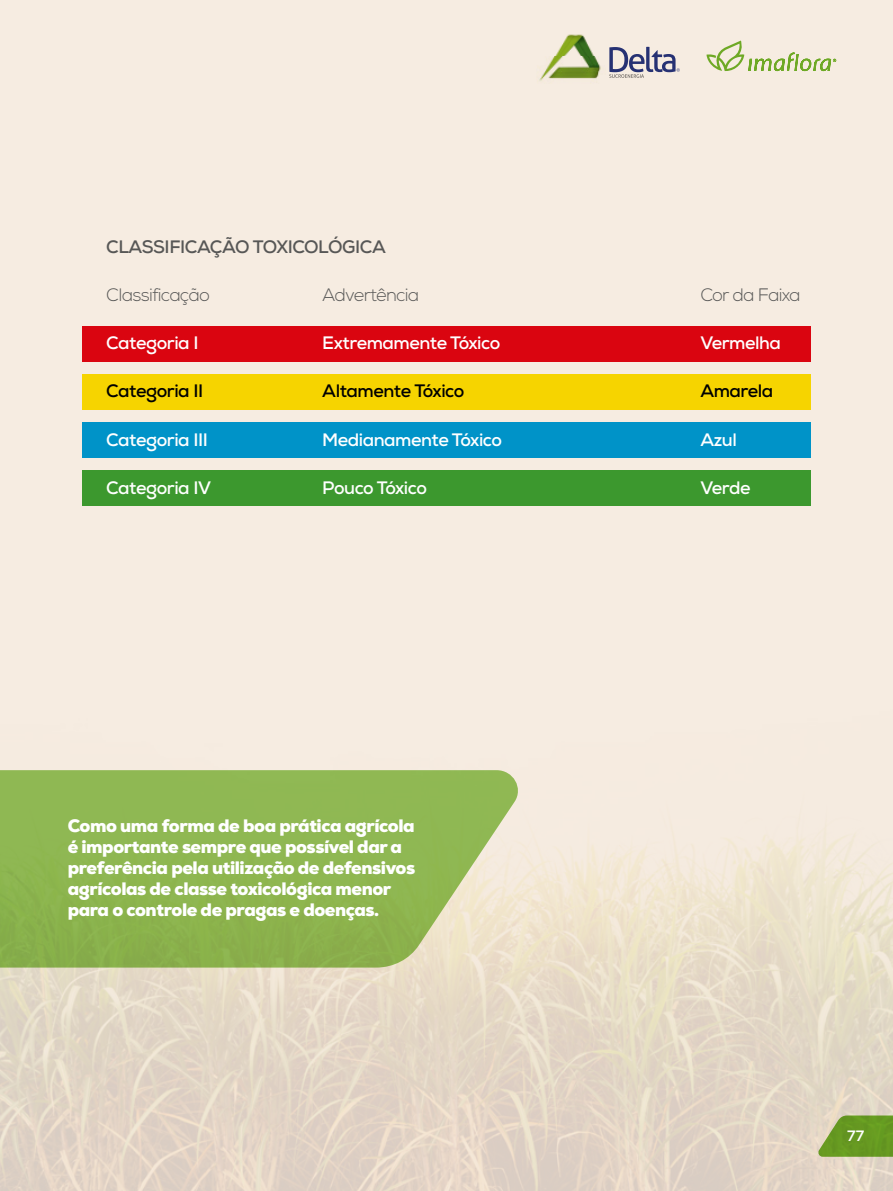
<style>
.page{position:relative;width:893px;height:1191px;background:#f6ece1}
.page>*{position:absolute;margin:0;border:0;box-sizing:border-box;transform-origin:0 0}
.t1{font:900 18px/21px "Nexa";letter-spacing:-.025em;color:#fff}
.t2{font:700 18px "Nexa";letter-spacing:-.025em;color:#fff}
.t3{font:300 18px "Nexa";letter-spacing:-.04em;color:#575756}
.t4{font:700 18px "Nexa";letter-spacing:-.025em;color:#000}
.t5{font:700 18px "Nexa";letter-spacing:-.025em;color:#575756}
.t6{font:700 15px "Nexa";color:#fff}
</style>
<div class="page">
<img style="left:0;top:834px;width:893px;height:357px">
<svg style="left:817px;top:1115px;width:76px;height:41px"></svg>
<img style="left:539px;top:34px;width:62px;height:47px">
<svg style="left:609px;top:47px;width:71px;height:31px"></svg>
<svg style="left:706px;top:41px;width:130px;height:30px"></svg>
<div style="left:82px;top:326px;width:728px;height:36px;background:#da0510"></div>
<div style="left:82px;top:422px;width:728px;height:35px;background:#0093c8"></div>
<div style="left:82px;top:374px;width:728px;height:36px;background:#f6d400"></div>
<div style="left:82px;top:470px;width:728px;height:35px;background:#3c982e"></div>
<svg style="left:0;top:770px;width:524px;height:197px;fill:#8fb753"></svg>
<p class="t5" style="left:106px;top:236px;width:281px">CLASSIFICAÇÃO TOXICOLÓGICA</p>
<p class="t3" style="left:106px;top:285px;width:105px">Classificação</p>
<p class="t3" style="left:322px;top:285px;width:98px">Advertência</p>
<p class="t3" style="left:700px;top:285px;width:102px">Cor da Faixa</p>
<p class="t2" style="left:106px;top:332px;width:94px">Categoria I</p>
<p class="t2" style="left:322px;top:332px;width:179px">Extremamente Tóxico</p>
<p class="t2" style="left:700px;top:332px;width:82px">Vermelha</p>
<p class="t4" style="left:106px;top:380px;width:98px">Categoria II</p>
<p class="t4" style="left:322px;top:380px;width:144px">Altamente Tóxico</p>
<p class="t4" style="left:700px;top:380px;width:75px">Amarela</p>
<p class="t2" style="left:106px;top:428px;width:103px">Categoria III</p>
<p class="t2" style="left:322px;top:428px;width:181px">Medianamente Tóxico</p>
<p class="t2" style="left:700px;top:428px;width:38px">Azul</p>
<p class="t2" style="left:106px;top:476px;width:106px">Categoria IV</p>
<p class="t2" style="left:322px;top:476px;width:106px">Pouco Tóxico</p>
<p class="t2" style="left:700px;top:476px;width:52px">Verde</p>
<p class="t1" style="left:68px;top:814px;width:349px">Como uma forma de boa prática agrícola é importante sempre que possível dar a preferência pela utilização de defensivos agrícolas de classe toxicológica menor para o controle de pragas e doenças.</p>
<p class="t6" style="left:847px;top:1126px;width:18px">77</p>
</div>
